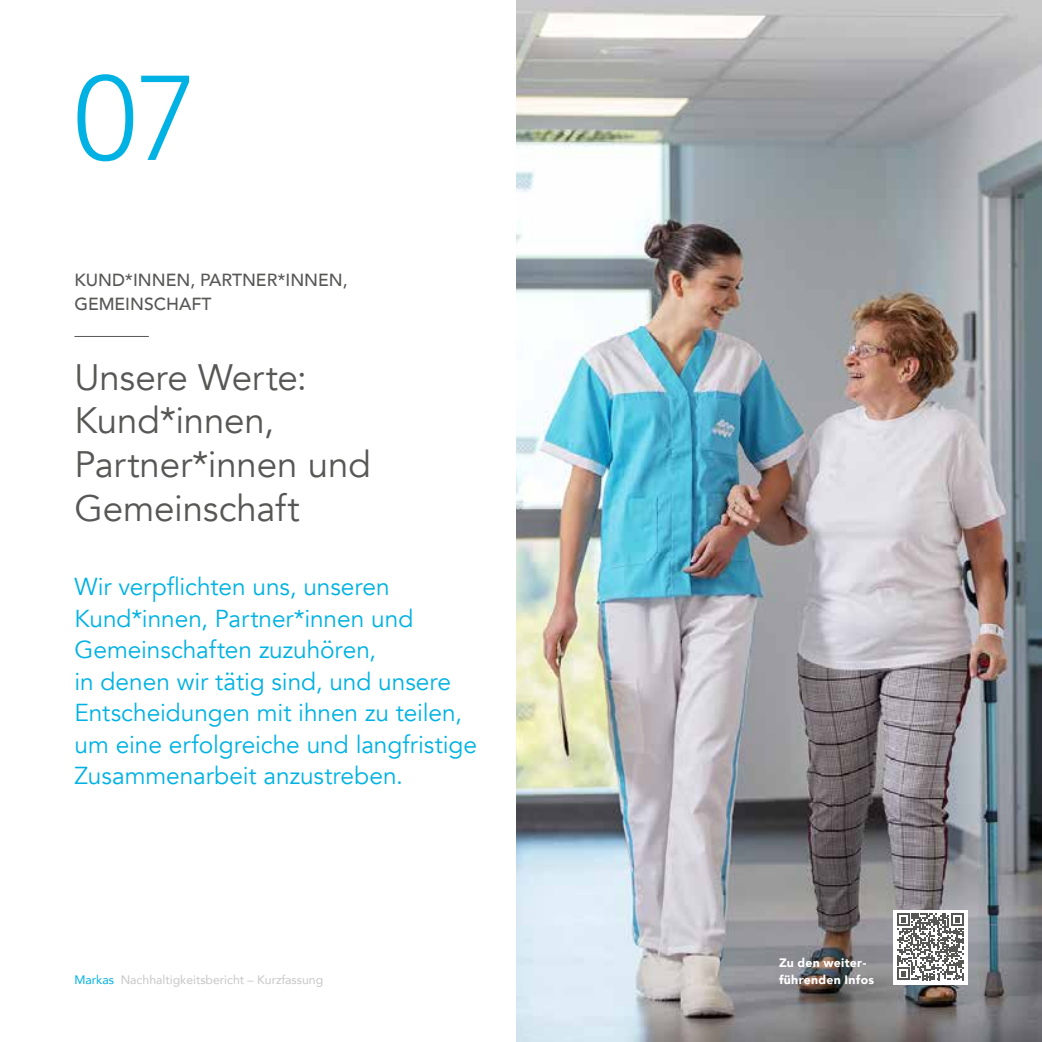
<style>
.page{position:relative;width:1042px;height:1042px;background:#fff}
.page>*{position:absolute;margin:0;border:0;box-sizing:border-box;transform-origin:0 0}
.t1{font:300 119px "Avenir";color:#00b2e3}
.t2{font:36.75px/43.8px "Avenir";letter-spacing:-.005em;color:#575756}
.t3{font:24.5px/31.5px "Avenir";letter-spacing:-.005em;color:#00b2e3}
.t4{font:500 17.5px/24.5px "Avenir";color:#575756}
.t5{font:12.25px "Avenir";color:#c6c6c6}
.t6{font:900 12.25px/17.5px "Avenir";letter-spacing:.025em;color:#fff}
.s1{color:#00b2e3}
</style>
<div class="page">
<img style="left:516px;top:0;width:526px;height:1042px">
<hr style="left:74px;top:336px;width:75px;height:1px;background:#575756">
<div style="left:893px;top:910px;width:74px;height:74px;background:#fff"></div>
<svg style="left:897px;top:913px;width:66px;height:67px"></svg>
<h1 class="t1" style="left:74px;top:49px;width:125px">07</h1>
<p class="t4" style="left:74px;top:266px;width:275px">KUND*INNEN, PARTNER*INNEN,<br>GEMEINSCHAFT</p>
<h2 class="t2" style="left:74px;top:356px;width:298px">Unsere Werte:<br>Kund*innen,<br>Partner*innen und<br>Gemeinschaft</h2>
<p class="t3" style="left:74px;top:571px;width:404px">Wir verpflichten uns, unseren Kund*innen, Partner*innen und Gemeinschaften zuzuhören,<br>in denen wir tätig sind, und unsere Entscheidungen mit ihnen zu teilen, um eine erfolgreiche und langfristige Zusammenarbeit anzustreben.</p>
<p class="t5" style="left:74px;top:970px;width:250px"><span class="s1">Markas</span> Nachhaltigkeitsbericht – Kurzfassung</p>
<p class="t6" style="left:779px;top:953px;width:97px">Zu den weiter&shy;führenden Infos</p>
</div>
